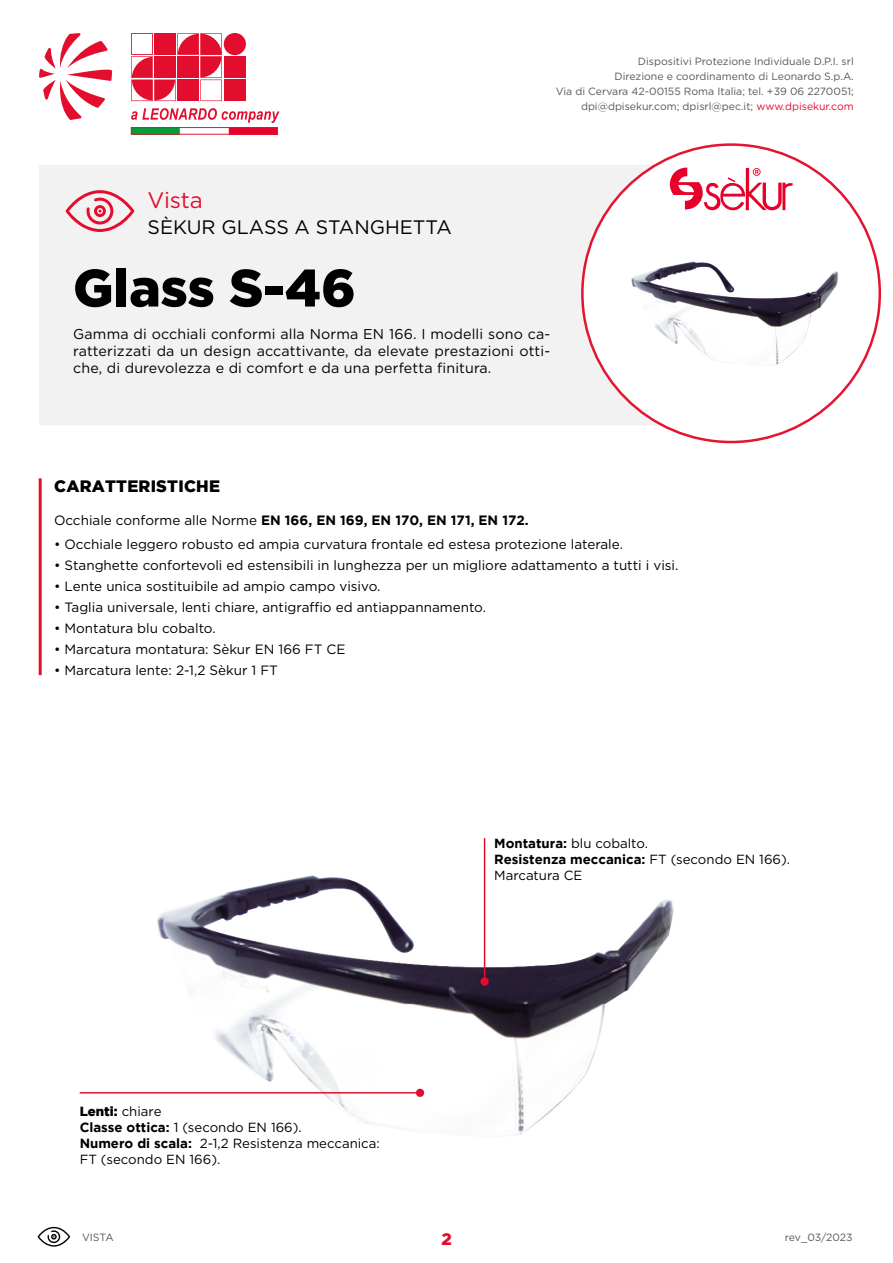
<style>
.page{position:relative;width:893px;height:1263px;background:#fff}
.page>*{position:absolute;margin:0;border:0;box-sizing:border-box;transform-origin:0 0}
.t1{font:900 52.5px "Gotham";color:#000}
.t2{font:22.5px "Gotham";letter-spacing:-.005em;color:#e30e2e}
.t3{font:19.5px "Gotham";color:#000}
.t4{font:900 16.5px "Gotham";letter-spacing:.015em;color:#000}
.t5{font:900 16.5px "Gotham";color:#e30e2e}
.t6{font:14.25px/17.1px "Gotham";letter-spacing:.01em;color:#000;text-align:justify}
.t7{font:13.5px "Gotham";color:#000}
.t8{font:700 13.5px "Gotham";color:#000}
.t9{font:13.2px/15.9px "Gotham";color:#000}
.t10{font:10.5px/15px "Gotham";color:#575756;text-align:right}
.s1{color:#e30e2e}
.s2{font-weight:400}
.s3{font-weight:900}
.s4{font-weight:700}
</style>
<div class="page">
<div style="left:224px;top:56px;width:22px;height:22px;background:#e30e2e"></div>
<div style="left:224px;top:80px;width:22px;height:21px;background:#e30e2e"></div>
<div style="left:224px;top:33px;width:22px;height:22px;background:#e30e2e;border-radius:50%"></div>
<svg style="left:131px;top:33px;width:91px;height:68px"></svg>
<svg style="left:131px;top:108px;width:148px;height:15px"></svg>
<svg style="left:39px;top:33px;width:73px;height:87px"></svg>
<img style="left:133px;top:129px;width:143px;height:3px">
<div style="left:131px;top:127px;width:147px;height:7px;border:1px solid #e31530"></div>
<div style="left:39px;top:165px;width:767px;height:260px;background:#f2f2f2"></div>
<hr style="left:39px;top:478px;width:3px;height:197px;background:#e30e2e">
<img style="left:582px;top:145px;width:298px;height:297px;border-radius:149px">
<img style="left:132px;top:838px;width:542px;height:297px">
<svg style="left:669px;top:167px;width:124px;height:47px"></svg>
<hr style="left:80px;top:1092px;width:340px;height:1px;background:#e30e2e">
<hr style="left:484px;top:838px;width:1px;height:143px;background:#e30e2e">
<div style="left:480px;top:977px;width:9px;height:9px;background:#e30e2e;border-radius:50%"></div>
<div style="left:416px;top:1089px;width:8px;height:8px;background:#e30e2e;border-radius:50%"></div>
<svg style="left:65px;top:189px;width:69px;height:43px"></svg>
<svg style="left:38px;top:1226px;width:32px;height:20px"></svg>
<h2 class="t2" style="left:148px;top:187px;width:57px">Vista</h2>
<h3 class="t3" style="left:148px;top:217px;width:306px">SÈKUR GLASS A STANGHETTA</h3>
<p class="t10" style="left:556px;top:54px;width:300px">Dispositivi Protezione Individuale D.P.I. srl<br>Direzione e coordinamento di Leonardo S.p.A.<br>Via di Cervara 42-00155 Roma Italia; tel. +39 06 2270051; dpi@dpisekur.com; dpisrl@pec.it; <span class="s1">www.dpisekur.com</span></p>
<h1 class="t1" style="left:73px;top:258px;width:284px">Glass S-46</h1>
<p class="t6" style="left:73px;top:325px;width:479px">Gamma di occhiali conformi alla Norma EN 166. I modelli sono ca&shy;ratterizzati da un design accattivante, da elevate prestazioni otti&shy;che, di durevolezza e di comfort e da una perfetta finitura.</p>
<p class="t4" style="left:54px;top:476px;width:167px">CARATTERISTICHE</p>
<p class="t8" style="left:54px;top:512px;width:476px"><span class="s2">Occhiale conforme alle Norme</span> EN 166, EN 169, EN 170, EN 171, EN 172.</p>
<p class="t7" style="left:54px;top:537px;width:570px">• Occhiale leggero robusto ed ampia curvatura frontale ed estesa protezione laterale.</p>
<p class="t7" style="left:54px;top:558px;width:626px">• Stanghette confortevoli ed estensibili in lunghezza per un migliore adattamento a tutti i visi.</p>
<p class="t7" style="left:54px;top:579px;width:328px">• Lente unica sostituibile ad ampio campo visivo.</p>
<p class="t7" style="left:54px;top:600px;width:434px">• Taglia universale, lenti chiare, antigraffio ed antiappannamento.</p>
<p class="t7" style="left:54px;top:621px;width:163px">• Montatura blu cobalto.</p>
<p class="t7" style="left:54px;top:642px;width:293px">• Marcatura montatura: Sèkur EN 166 FT CE</p>
<p class="t7" style="left:54px;top:663px;width:225px">• Marcatura lente: 2-1,2 Sèkur 1 FT</p>
<p class="t9" style="left:80px;top:1103px;width:302px"><span class="s3">Lenti:</span> chiare<br><span class="s4">Classe ottica:</span> 1 (secondo EN 166).<br><span class="s4">Numero di scala:</span> 2-1,2 Resistenza meccanica:<br>FT (secondo EN 166).</p>
<p class="t9" style="left:494px;top:835px;width:297px"><span class="s4">Montatura:</span> blu cobalto.<br><span class="s4">Resistenza meccanica:</span> FT (secondo EN 166).<br>Marcatura CE</p>
<p class="t10" style="left:82px;top:1230px;width:33px">VISTA</p>
<p class="t10" style="left:785px;top:1230px;width:69px">rev_03/2023</p>
<p class="t5" style="left:441px;top:1230px;width:12px">2</p>
</div>
